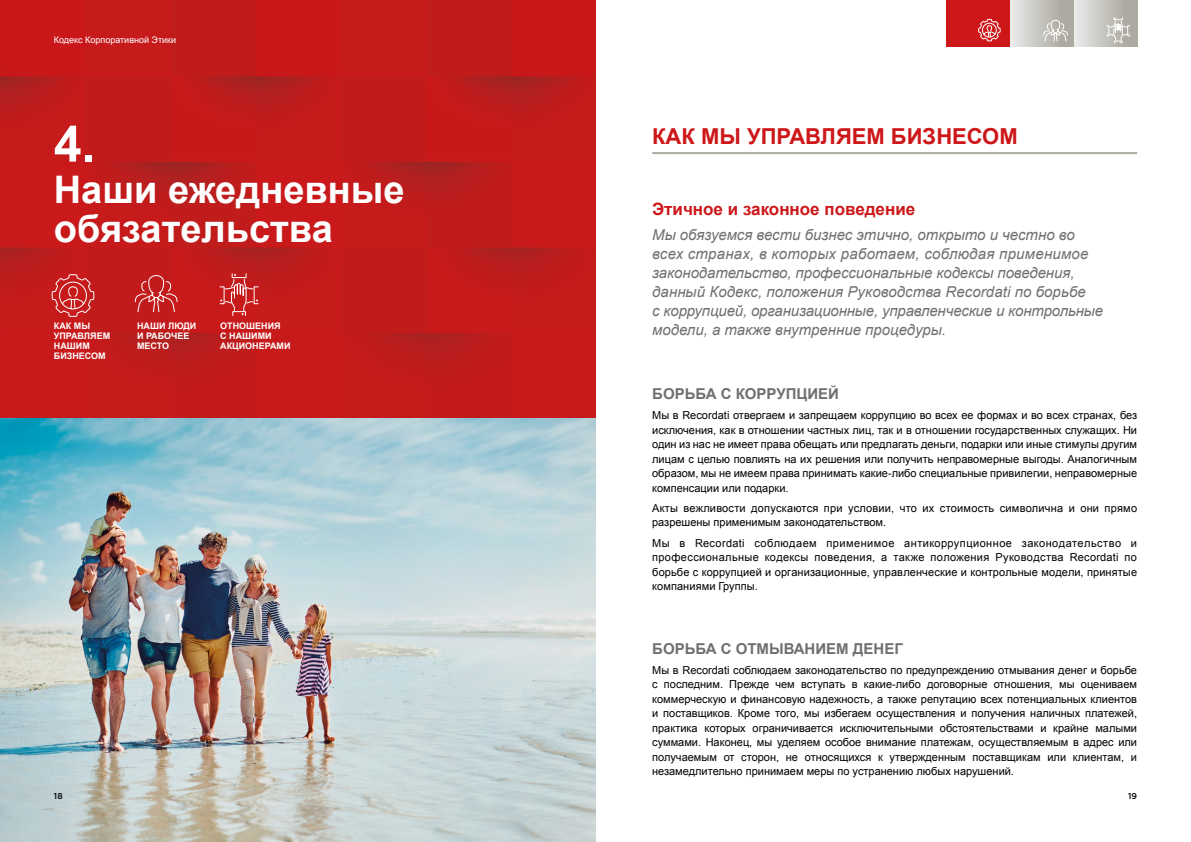
<style>
.page{position:relative;width:1191px;height:842px;background:#fff}
.page>*{position:absolute;margin:0;border:0;box-sizing:border-box;transform-origin:0 0}
.t1{font:700 50px "Arial";color:#fff}
.t2{font:700 38px/39px "Arial";color:#fff}
.t3{font:700 22px "Arial";color:#cd1719}
.t4{font:700 17px "Arial";color:#cd1719}
.t5{font:italic 15px/19px "Arial";color:#706f6f}
.t6{font:700 15px "Arial";color:#706f6f}
.t7{font:11px/14.5px "Arial";color:#000;text-align:justify}
.t8{font:700 9px/10px "Arial";color:#fff}
.t9{font:9px "Arial";color:#fff}
.t10{font:500 8.5px "Gotham";color:#000}
</style>
<div class="page">
<img style="left:0;top:0;width:595px;height:418px">
<img style="left:0;top:418px;width:595px;height:424px">
<hr style="left:652px;top:152px;width:485px;height:2px;background:#adaba1">
<div style="left:1073px;top:0;width:64px;height:47px;background:linear-gradient(to right,#eaeaea,#a5a297)"></div>
<div style="left:1009px;top:0;width:64px;height:47px;background:linear-gradient(to right,#ebeaeb,#a5a297)"></div>
<svg style="left:1106px;top:17px;width:24px;height:26px"></svg>
<svg style="left:1042px;top:19px;width:26px;height:23px"></svg>
<div style="left:946px;top:0;width:63px;height:47px;background:#cd1719"></div>
<svg style="left:978px;top:19px;width:23px;height:23px"></svg>
<svg style="left:220px;top:274px;width:38px;height:41px;background:#ce4041"></svg>
<svg style="left:134px;top:275px;width:44px;height:38px;background:#ca3839"></svg>
<svg style="left:51px;top:274px;width:44px;height:43px;background:#ce3e3f"></svg>
<p class="t9" style="left:54px;top:33px;width:124px">Кодекс Корпоративной Этики</p>
<h1 class="t1" style="left:54px;top:111px;width:43px">4.</h1>
<h2 class="t2" style="left:54px;top:172px;width:352px">Наши ежедневные обязательства</h2>
<p class="t8" style="left:54px;top:321px;width:58px">КАК МЫ<br>УПРАВЛЯЕМ<br>НАШИМ<br>БИЗНЕСОМ</p>
<p class="t8" style="left:137px;top:321px;width:61px">НАШИ ЛЮДИ<br>И РАБОЧЕЕ<br>МЕСТО</p>
<p class="t8" style="left:220px;top:321px;width:72px">ОТНОШЕНИЯ<br>С НАШИМИ<br>АКЦИОНЕРАМИ</p>
<h3 class="t3" style="left:652px;top:121px;width:367px">КАК МЫ УПРАВЛЯЕМ БИЗНЕСОМ</h3>
<h3 class="t4" style="left:652px;top:198px;width:264px">Этичное и законное поведение</h3>
<p class="t5" style="left:652px;top:225px;width:452px">Мы обязуемся вести бизнес этично, открыто и честно во всех странах, в которых работаем, соблюдая применимое законодательство, профессиональные кодексы поведения, данный Кодекс, положения Руководства Recordati по борьбе<br>с коррупцией, организационные, управленческие и контрольные модели, а также внутренние процедуры.</p>
<h3 class="t6" style="left:652px;top:384px;width:188px">БОРЬБА С КОРРУПЦИЕЙ</h3>
<p class="t7" style="left:652px;top:408px;width:486px">Мы в Recordati отвергаем и запрещаем коррупцию во всех ее формах и во всех странах, без исключения, как в отношении частных лиц, так и в отношении государственных служащих. Ни один из нас не имеет права обещать или предлагать деньги, подарки или иные стимулы другим лицам с целью повлиять на их решения или получить неправомерные выгоды. Аналогичным образом, мы не имеем права принимать какие-либо специальные привилегии, неправомерные компенсации или подарки.</p>
<p class="t7" style="left:652px;top:501px;width:486px">Акты вежливости допускаются при условии, что их стоимость символична и они прямо разрешены применимым законодательством.</p>
<p class="t7" style="left:652px;top:536px;width:486px">Мы в Recordati соблюдаем применимое антикоррупционное законодательство и профессиональные кодексы поведения, а также положения Руководства Recordati по борьбе с коррупцией и организационные, управленческие и контрольные модели, принятые компаниями Группы.</p>
<h3 class="t6" style="left:652px;top:638px;width:252px">БОРЬБА С ОТМЫВАНИЕМ ДЕНЕГ</h3>
<p class="t7" style="left:652px;top:663px;width:486px">Мы в Recordati соблюдаем законодательство по предупреждению отмывания денег и борьбе с последним. Прежде чем вступать в какие-либо договорные отношения, мы оцениваем коммерческую и финансовую надежность, а также репутацию всех потенциальных клиентов и поставщиков. Кроме того, мы избегаем осуществления и получения наличных платежей, практика которых ограничивается исключительными обстоятельствами и крайне малыми суммами. Наконец, мы уделяем особое внимание платежам, осуществляемым в адрес или получаемым от сторон, не относящихся к утвержденным поставщикам или клиентам, и незамедлительно принимаем меры по устранению любых нарушений.</p>
<p class="t10" style="left:54px;top:791px;width:10px">18</p>
<p class="t10" style="left:1128px;top:791px;width:11px">19</p>
</div>
